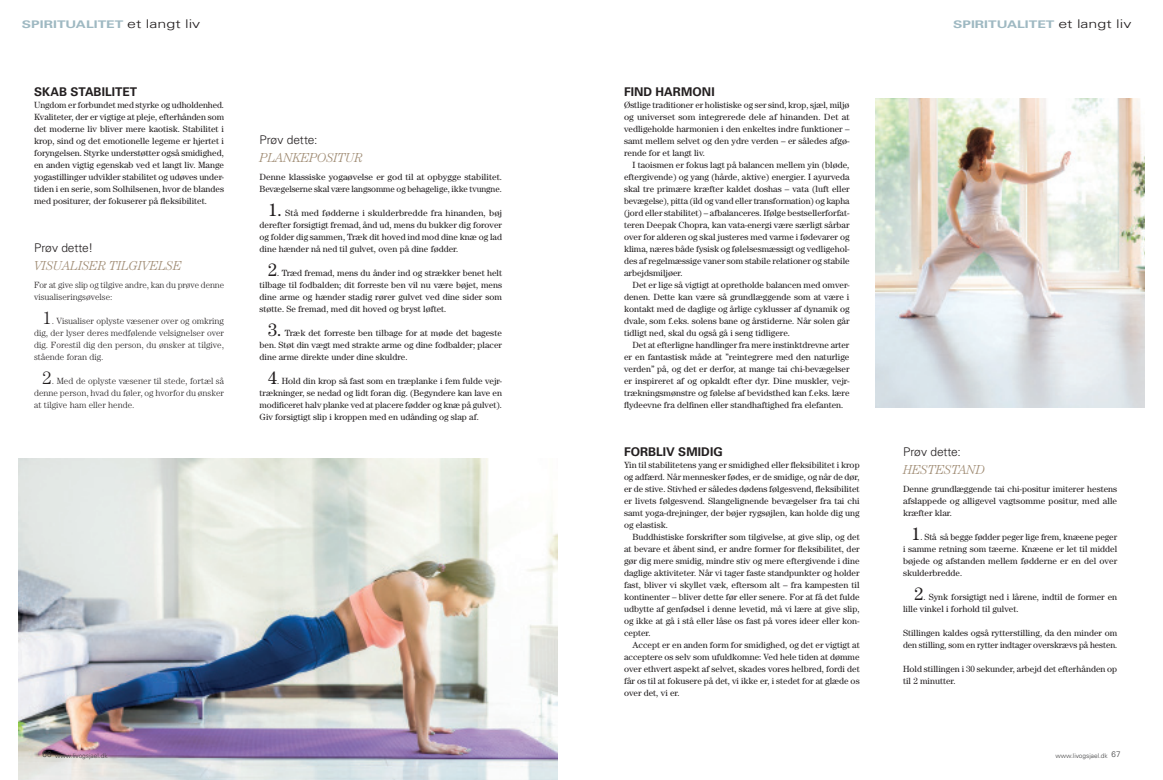
<style>
.page{position:relative;width:1163px;height:780px;background:#fff}
.page>*{position:absolute;margin:0;border:0;box-sizing:border-box;transform-origin:0 0}
.Citat_NEW{font:italic 300 13px "Century Std";letter-spacing:-.02em;color:#9f8b73}
._02__Underrubrik_Maj{font:700 12px "Univers LT Std";letter-spacing:.005em;color:#231f20}
._02__Underrubrik_Maj-2{font:300 12px "Univers LT Std";letter-spacing:-.005em;color:#231f20}
.t1{font:700 10.5px "Univers LT Std";color:#9fb9c2;scale:1.33 1}
.Brødtekst_Serif_NEW{font:9px/12px "Century Std";color:#231f20;text-align:justify}
.Brødtekst_Serif_NEW-2{font:300 9px/12px "Century Std";color:#231f20;text-align:justify}
.t2{font:300 6.5px "Univers LT Std";color:#3e3e3f}
.s1{font-weight:300;font-size:12px;color:#231f20}
.s2{font-size:18px}
.s3{font-size:8px}
</style>
<div class="page">
<img style="left:18px;top:458px;width:539px;height:322px">
<img style="left:875px;top:98px;width:269px;height:310px">
<p class="t1" style="left:22px;top:19px;width:135px">SPIRITUALITET <span class="s1">et langt liv</span></p>
<p class="t1" style="left:952px;top:19px;width:135px">SPIRITUALITET <span class="s1">et langt liv</span></p>
<p class="_02__Underrubrik_Maj" style="left:34px;top:85px;width:105px">SKAB STABILITET</p>
<p class="Brødtekst_Serif_NEW" style="left:34px;top:99px;width:192px">Ungdom er forbundet med styrke og udholdenhed.<br>Kvaliteter, der er vigtige at pleje, efterhånden som det moderne liv bliver mere kaotisk. Stabilitet i krop, sind og det emotionelle legeme er hjertet i foryngelsen. Styrke understøtter også smidighed, en anden vigtig egenskab ved et langt liv. Mange yogastillinger udvikler stabilitet og udøves under&shy;tiden i en serie, som Solhilsenen, hvor de blandes med positurer, der fokuserer på fleksibilitet.</p>
<p class="_02__Underrubrik_Maj-2" style="left:34px;top:241px;width:61px">Prøv dette!</p>
<p class="Citat_NEW" style="left:34px;top:258px;width:149px">VISUALISER TILGIVELSE</p>
<p class="Brødtekst_Serif_NEW-2" style="left:34px;top:279px;width:192px">For at give slip og tilgive andre, kan du prøve denne visualiseringsøvelse:</p>
<p class="Brødtekst_Serif_NEW-2" style="left:34px;top:315px;width:191px;text-indent:9px"><span class="s2">1</span>. Visualiser oplyste væsener over og omkring dig, der lyser deres medfølende velsignelser over dig. Forestil dig den person, du ønsker at tilgive, stående foran dig.</p>
<p class="Brødtekst_Serif_NEW-2" style="left:34px;top:375px;width:191px;text-indent:9px"><span class="s2">2</span>. Med de oplyste væsener til stede, fortæl så denne person, hvad du føler, og hvorfor du ønsker at tilgive ham eller hende.</p>
<p class="_02__Underrubrik_Maj-2" style="left:259px;top:133px;width:59px">Prøv dette:</p>
<p class="Citat_NEW" style="left:259px;top:150px;width:105px">PLANKEPOSITUR</p>
<p class="Brødtekst_Serif_NEW" style="left:259px;top:171px;width:244px">Denne klassiske yogaøvelse er god til at opbygge stabilitet.<br>Bevægelserne skal være langsomme og behagelige, ikke tvungne.</p>
<p class="Brødtekst_Serif_NEW" style="left:259px;top:207px;width:244px;text-indent:9px"><span class="s2">1.</span> Stå med fødderne i skulderbredde fra hinanden, bøj derefter forsigtigt fremad, ånd ud, mens du bukker dig forover og folder dig sammen, Træk dit hoved ind mod dine knæ og lad dine hænder nå ned til gulvet, oven på dine fødder.</p>
<p class="Brødtekst_Serif_NEW" style="left:259px;top:267px;width:244px;text-indent:9px"><span class="s2">2</span>. Træd fremad, mens du ånder ind og strækker benet helt tilbage til fodbalden; dit forreste ben vil nu være bøjet, mens dine arme og hænder stadig rører gulvet ved dine sider som støtte. Se fremad, med dit hoved og bryst løftet.</p>
<p class="Brødtekst_Serif_NEW" style="left:259px;top:327px;width:244px;text-indent:9px"><span class="s2">3.</span> Træk det forreste ben tilbage for at møde det bageste ben. Støt din vægt med strakte arme og dine fodbalder; placer dine arme direkte under dine skuldre.</p>
<p class="Brødtekst_Serif_NEW" style="left:259px;top:375px;width:244px;text-indent:9px"><span class="s2">4</span>. Hold din krop så fast som en træplanke i fem fulde vejr&shy;trækninger, se nedad og lidt foran dig. (Begyndere kan lave en modificeret halv planke ved at placere fødder og knæ på gulvet).<br>Giv forsigtigt slip i kroppen med en udånding og slap af.</p>
<p class="_02__Underrubrik_Maj" style="left:624px;top:85px;width:92px">FIND HARMONI</p>
<p class="Brødtekst_Serif_NEW" style="left:624px;top:99px;width:227px">Østlige traditioner er holistiske og ser sind, krop, sjæl, miljø og universet som integrerede dele af hinanden. Det at vedligeholde harmonien i den enkeltes indre funktioner – samt mellem selvet og den ydre verden – er således afgø&shy;rende for et langt liv.</p>
<p class="Brødtekst_Serif_NEW" style="left:624px;top:159px;width:227px;text-indent:9px">I taoismen er fokus lagt på balancen mellem yin (bløde, eftergivende) og yang (hårde, aktive) energier. I ayurveda skal tre primære kræfter kaldet doshas – vata (luft eller bevægelse), pitta (ild og vand eller transformation) og kapha (jord eller stabilitet) – afbalanceres. Ifølge bestsellerforfat&shy;teren Deepak Chopra, kan vata-energi være særligt sårbar over for alderen og skal justeres med varme i fødevarer og klima, næres både fysisk og følelsesmæssigt og vedligehol&shy;des af regelmæssige vaner som stabile relationer og stabile arbejdsmiljøer.</p>
<p class="Brødtekst_Serif_NEW" style="left:624px;top:279px;width:227px;text-indent:9px">Det er lige så vigtigt at opretholde balancen med omver&shy;denen. Dette kan være så grundlæggende som at være i kontakt med de daglige og årlige cyklusser af dynamik og dvale, som f.eks. solens bane og årstiderne. Når solen går tidligt ned, skal du også gå i seng tidligere.</p>
<p class="Brødtekst_Serif_NEW" style="left:624px;top:339px;width:227px;text-indent:9px">Det at efterligne handlinger fra mere instinktdrevne arter er en fantastisk måde at ”reintegrere med den naturlige verden” på, og det er derfor, at mange tai chi-bevægelser er inspireret af og opkaldt efter dyr. Dine muskler, vejr&shy;trækningsmønstre og følelse af bevidsthed kan f.eks. lære flydeevne fra delfinen eller standhaftighed fra elefanten.</p>
<p class="_02__Underrubrik_Maj" style="left:624px;top:445px;width:100px">FORBLIV SMIDIG</p>
<p class="Brødtekst_Serif_NEW" style="left:624px;top:459px;width:237px">Yin til stabilitetens yang er smidighed eller fleksibilitet i krop og adfærd. Når mennesker fødes, er de smidige, og når de dør, er de stive. Stivhed er således dødens følgesvend, fleksibilitet er livets følgesvend. Slangelignende bevægelser fra tai chi samt yoga-drejninger, der bøjer rygsøjlen, kan holde dig ung og elastisk.</p>
<p class="Brødtekst_Serif_NEW" style="left:624px;top:531px;width:237px;text-indent:9px">Buddhistiske forskrifter som tilgivelse, at give slip, og det at bevare et åbent sind, er andre former for fleksibilitet, der gør dig mere smidig, mindre stiv og mere eftergivende i dine daglige aktiviteter. Når vi tager faste standpunkter og holder fast, bliver vi skyllet væk, eftersom alt – fra kampesten til kontinenter – bliver dette før eller senere. For at få det fulde udbytte af genfødsel i denne levetid, må vi lære at give slip, og ikke at gå i stå eller låse os fast på vores ideer eller kon&shy;cepter.</p>
<p class="Brødtekst_Serif_NEW" style="left:624px;top:639px;width:237px;text-indent:9px">Accept er en anden form for smidighed, og det er vigtigt at acceptere os selv som ufuldkomne: Ved hele tiden at dømme over ethvert aspekt af selvet, skades vores helbred, fordi det får os til at fokusere på det, vi ikke er, i stedet for at glæde os over det, vi er.</p>
<p class="_02__Underrubrik_Maj-2" style="left:902px;top:445px;width:59px">Prøv dette:</p>
<p class="Citat_NEW" style="left:902px;top:462px;width:83px">HESTESTAND</p>
<p class="Brødtekst_Serif_NEW" style="left:902px;top:483px;width:216px">Denne grundlæggende tai chi-positur imiterer hestens afslappede og alligevel vagtsomme positur, med alle kræfter klar.</p>
<p class="Brødtekst_Serif_NEW" style="left:902px;top:531px;width:215px;text-indent:9px"><span class="s2">1</span>. Stå så begge fødder peger lige frem, knæene peger i samme retning som tæerne. Knæene er let til middel bøjede og afstanden mellem fødderne er en del over skulderbredde.</p>
<p class="Brødtekst_Serif_NEW" style="left:902px;top:591px;width:215px;text-indent:12px"><span class="s2">2</span>. Synk forsigtigt ned i lårene, indtil de former en lille vinkel i forhold til gulvet.</p>
<p class="Brødtekst_Serif_NEW" style="left:902px;top:627px;width:216px">Stillingen kaldes også rytterstilling, da den minder om den stilling, som en rytter indtager overskrævs på hesten.</p>
<p class="Brødtekst_Serif_NEW" style="left:902px;top:663px;width:216px">Hold stillingen i 30 sekunder, arbejd det efterhånden op til 2 minutter.</p>
<p class="t2" style="left:43px;top:751px;width:67px"><span class="s3">66</span> www.livogsjael.dk</p>
<p class="t2" style="left:1055px;top:751px;width:67px">www.livogsjael.dk <span class="s3">67</span></p>
</div>
